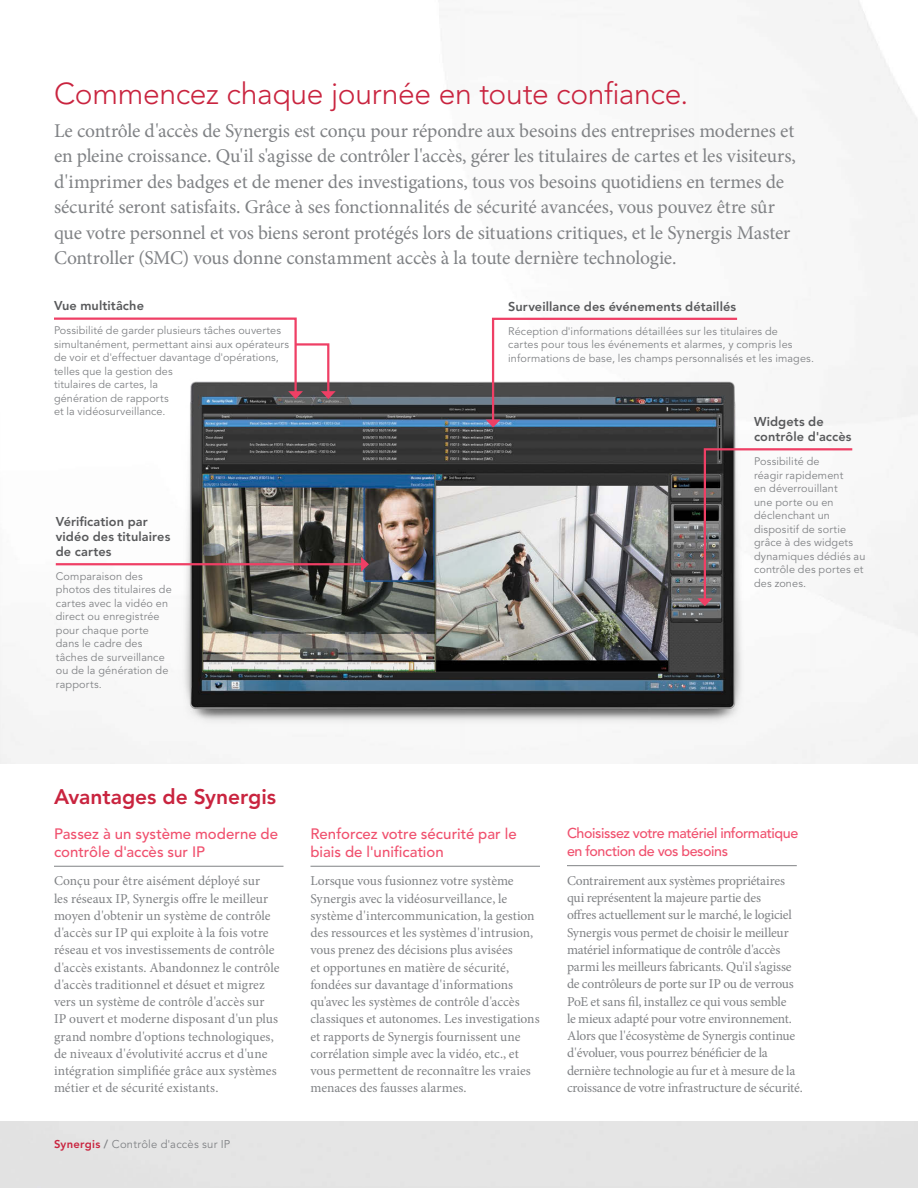
<style>
.page{position:relative;width:918px;height:1188px;background:#fff}
.page>*{position:absolute;margin:0;border:0;box-sizing:border-box;transform-origin:0 0}
.Main_Heading_1{font:300 30px "Avenir LT Std";letter-spacing:-.01em;color:#c9243f}
.Sub-Section_Heading{font:800 21px "Avenir LT Std";color:#c9243f}
.Intro_Text{font:19.5px/25.5px "Minion Pro";letter-spacing:-.01em;color:#808285}
.Subheading_Title{font:500 15px/18px "Avenir LT Std";color:#f0516e}
.Subheading_Title-2{font:500 14.25px/18px "Avenir LT Std";letter-spacing:-.03em;color:#f0516e}
.Body_Text_Main{font:13.5px/17.2px "Minion Pro";letter-spacing:-.005em;color:#808285}
.Callout_-_Heading{font:800 12.75px/15px "Avenir LT Std";letter-spacing:.005em;color:#58595b}
.Pagination_Left{font:11.25px "Avenir LT Std";letter-spacing:.02em;color:#808285}
.Callout_Description{font:10.8px/13.5px "Avenir LT Std";letter-spacing:.01em;color:#808285}
.s1{font-weight:800;color:#c9243f}
.s2{font-weight:800}
</style>
<div class="page">
<hr style="left:567px;top:865px;width:230px;height:1px;background:#808285">
<hr style="left:54px;top:866px;width:230px;height:1px;background:#808285">
<hr style="left:310px;top:866px;width:230px;height:1px;background:#808285">
<img style="left:173px;top:366px;width:580px;height:364px">
<hr style="left:56px;top:563px;width:307px;height:2px;background:#ef3f65">
<svg style="left:361px;top:557px;width:8px;height:15px"></svg>
<svg style="left:54px;top:317px;width:282px;height:82px"></svg>
<svg style="left:486px;top:317px;width:253px;height:110px"></svg>
<svg style="left:697px;top:447px;width:158px;height:159px"></svg>
<p class="Main_Heading_1" style="left:54px;top:76px;width:636px">Commencez chaque journée en toute confiance.</p>
<p class="Intro_Text" style="left:54px;top:118px;width:744px">Le contrôle d'accès de Synergis est conçu pour répondre aux besoins des entreprises modernes et en pleine croissance. Qu'il s'agisse de contrôler l'accès, gérer les titulaires de cartes et les visiteurs, d'imprimer des badges et de mener des investigations, tous vos besoins quotidiens en termes de sécurité seront satisfaits. Grâce à ses fonctionnalités de sécurité avancées, vous pouvez être sûr que votre personnel et vos biens seront protégés lors de situations critiques, et le Synergis Master Controller (SMC) vous donne constamment accès à la toute dernière technologie.</p>
<p class="Callout_-_Heading" style="left:54px;top:298px;width:92px">Vue multitâche</p>
<p class="Callout_Description" style="left:54px;top:324px;width:237px">Possibilité de garder plusieurs tâches ouvertes simultanément, permettant ainsi aux opérateurs de voir et d'effectuer davantage d'opérations, telles que la gestion des<br>titulaires de cartes, la<br>génération de rapports<br>et la vidéosurveillance.</p>
<p class="Callout_-_Heading" style="left:56px;top:514px;width:116px">Vérification par vidéo des titulaires de cartes</p>
<p class="Callout_Description" style="left:56px;top:570px;width:117px">Comparaison des photos des titulaires de cartes avec la vidéo en direct ou enregistrée pour chaque porte dans le cadre des tâches de surveillance ou de la génération de rapports.</p>
<p class="Callout_-_Heading" style="left:508px;top:299px;width:229px">Surveillance des événements détaillés</p>
<p class="Callout_Description" style="left:508px;top:325px;width:307px">Réception d'informations détaillées sur les titulaires de<br>cartes pour tous les événements et alarmes, y compris les informations de base, les champs personnalisés et les images.</p>
<p class="Callout_-_Heading" style="left:754px;top:414px;width:99px">Widgets de contrôle d'accès</p>
<p class="Callout_Description" style="left:754px;top:455px;width:113px">Possibilité de<br>réagir rapidement<br>en déverrouillant<br>une porte ou en déclenchant un dispositif de sortie grâce à des widgets dynamiques dédiés au contrôle des portes et des zones.</p>
<p class="Sub-Section_Heading" style="left:54px;top:785px;width:224px">Avantages de Synergis</p>
<p class="Subheading_Title" style="left:54px;top:825px;width:226px">Passez à un système moderne de contrôle d'accès sur IP</p>
<p class="Body_Text_Main" style="left:54px;top:872px;width:227px">Conçu pour être aisément déployé sur<br>les réseaux IP, Synergis offre le meilleur moyen d'obtenir un système de contrôle d'accès sur IP qui exploite à la fois votre réseau et vos investissements de contrôle d'accès existants. Abandonnez le contrôle d'accès traditionnel et désuet et migrez vers un système de contrôle d'accès sur IP ouvert et moderne disposant d'un plus grand nombre d'options technologiques, de niveaux d'évolutivité accrus et d'une intégration simplifiée grâce aux systèmes métier et de sécurité existants.</p>
<p class="Pagination_Left" style="left:54px;top:1137px;width:178px"><span class="s1">Synergis</span> <span class="s2">/</span> Contrôle d'accès sur IP</p>
<p class="Subheading_Title" style="left:310px;top:825px;width:208px">Renforcez votre sécurité par le biais de l'unification</p>
<p class="Body_Text_Main" style="left:310px;top:872px;width:231px">Lorsque vous fusionnez votre système Synergis avec la vidéosurveillance, le système d'intercommunication, la gestion des ressources et les systèmes d'intrusion, vous prenez des décisions plus avisées<br>et opportunes en matière de sécurité, fondées sur davantage d'informations qu'avec les systèmes de contrôle d'accès classiques et autonomes. Les investigations et rapports de Synergis fournissent une corrélation simple avec la vidéo, etc., et vous permettent de reconnaître les vraies menaces des fausses alarmes.</p>
<p class="Subheading_Title-2" style="left:567px;top:825px;width:233px">Choisissez votre matériel informatique en fonction de vos besoins</p>
<p class="Body_Text_Main" style="left:567px;top:872px;width:237px">Contrairement aux systèmes propriétaires qui représentent la majeure partie des<br>offres actuellement sur le marché, le logiciel Synergis vous permet de choisir le meilleur matériel informatique de contrôle d'accès parmi les meilleurs fabricants. Qu'il s'agisse de contrôleurs de porte sur IP ou de verrous PoE et sans fil, installez ce qui vous semble<br>le mieux adapté pour votre environnement.<br>Alors que l'écosystème de Synergis continue d'évoluer, vous pourrez bénéficier de la dernière technologie au fur et à mesure de la croissance de votre infrastructure de sécurité.</p>
</div>
